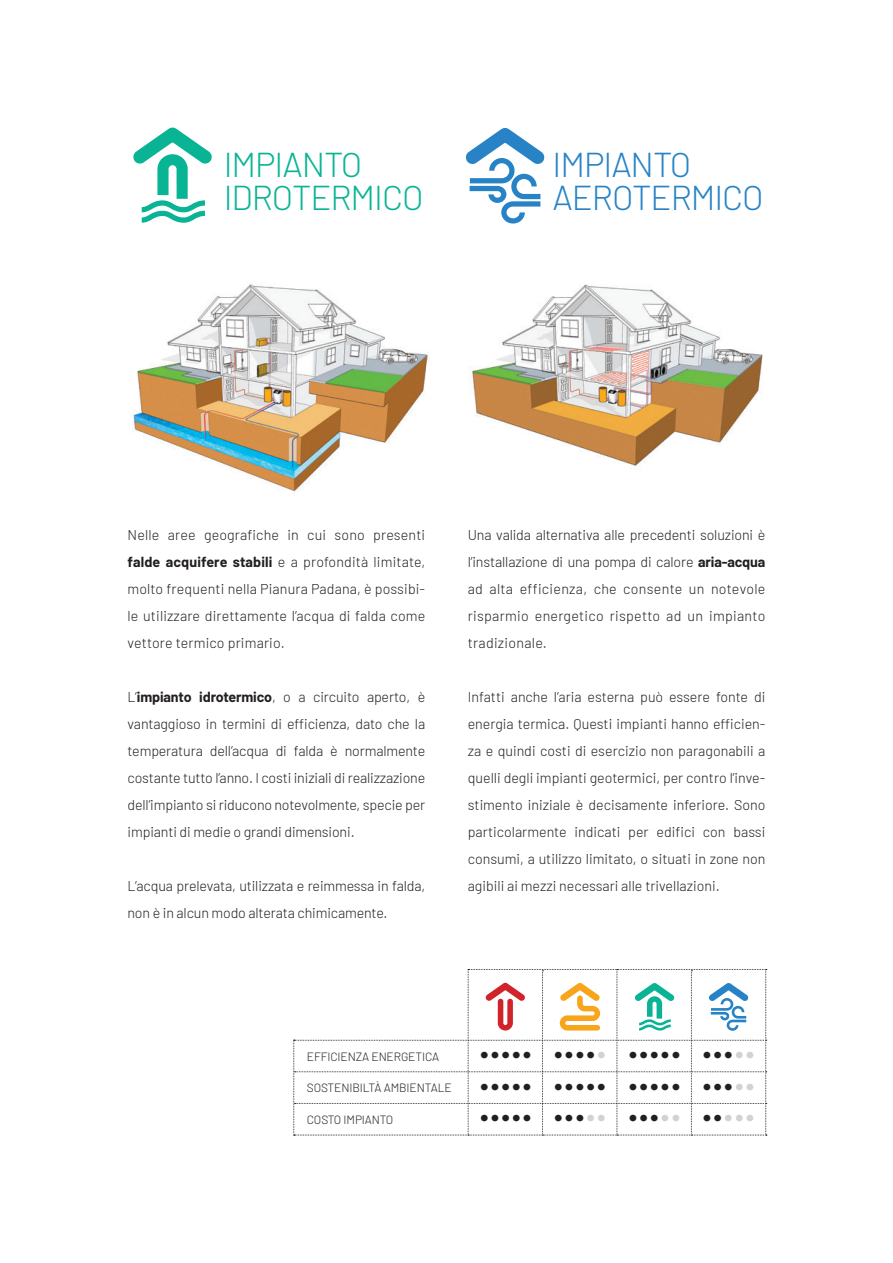
<style>
.page{position:relative;width:893px;height:1263px;background:#fff}
.page>*{position:absolute;margin:0;border:0;box-sizing:border-box;transform-origin:0 0}
.t1{font:300 34.5px "Barlow";letter-spacing:-.03em;color:#09b495}
.t2{font:300 34.5px/33px "Barlow";letter-spacing:-.03em;color:#2783c5}
.t3{font:300 30px "Barlow";color:#231f20}
.t4{font:300 30px "Barlow";color:#d1d2d4}
.t5{font:300 14.25px/27px "Barlow";letter-spacing:-.005em;color:#231f20;text-align:justify}
.t6{font:300 12px "Barlow";letter-spacing:-.01em;color:#231f20}
.s1{font-weight:700}
.s2{color:#d1d2d4}
.s3{color:#231f20}
</style>
<div class="page">
<img style="left:470px;top:284px;width:293px;height:182px">
<img style="left:133px;top:284px;width:295px;height:208px">
<svg style="left:133px;top:128px;width:79px;height:95px"></svg>
<svg style="left:465px;top:128px;width:79px;height:96px"></svg>
<svg style="left:293px;top:969px;width:474px;height:167px"></svg>
<p class="t1" style="left:224px;top:139px;width:140px">IMPIANTO</p>
<p class="t1" style="left:224px;top:172px;width:201px">IDROTERMICO</p>
<p class="t2" style="left:553px;top:145px;width:213px">IMPIANTO<br>AEROTERMICO</p>
<p class="t5" style="left:128px;top:520px;width:299px">Nelle aree geografiche in cui sono presenti <span class="s1">falde acquifere stabili</span> e a profondità limitate, molto frequenti nella Pianura Padana, è possibi&shy;le utilizzare direttamente l’acqua di falda come vettore termico primario.</p>
<p class="t5" style="left:128px;top:682px;width:299px">L’<span class="s1">impianto idrotermico</span>, o a circuito aperto, è vantaggioso in termini di efficienza, dato che la temperatura dell’acqua di falda è normalmente costante tutto l’anno. I costi iniziali di realizzazione dell’impianto si riducono notevolmente, specie per impianti di medie o grandi dimensioni.</p>
<p class="t5" style="left:128px;top:871px;width:299px">L’acqua prelevata, utilizzata e reimmessa in falda, non è in alcun modo alterata chimicamente.</p>
<p class="t5" style="left:468px;top:520px;width:299px">Una valida alternativa alle precedenti soluzioni è l’installazione di una pompa di calore <span class="s1">aria-acqua </span>ad alta efficienza, che consente un notevole risparmio energetico rispetto ad un impianto tradizionale.</p>
<p class="t5" style="left:468px;top:682px;width:299px">Infatti anche l’aria esterna può essere fonte di energia termica. Questi impianti hanno efficien&shy;za e quindi costi di esercizio non paragonabili a quelli degli impianti geotermici, per contro l’inve&shy;stimento iniziale è decisamente inferiore. Sono particolarmente indicati per edifici con bassi consumi, a utilizzo limitato, o situati in zone non agibili ai mezzi necessari alle trivellazioni.</p>
<p class="t6" style="left:307px;top:1047px;width:134px">EFFICIENZA ENERGETICA</p>
<p class="t6" style="left:307px;top:1079px;width:146px">SOSTENIBILTÀ AMBIENTALE</p>
<p class="t6" style="left:307px;top:1110px;width:88px">COSTO IMPIANTO</p>
<p class="t3" style="left:480px;top:1031px;width:54px">•••••</p>
<p class="t3" style="left:480px;top:1062px;width:54px">•••••</p>
<p class="t3" style="left:480px;top:1094px;width:54px">•••••</p>
<p class="t3" style="left:554px;top:1031px;width:54px">••••<span class="s2">•</span></p>
<p class="t3" style="left:554px;top:1062px;width:54px">•••••</p>
<p class="t3" style="left:554px;top:1094px;width:54px">•••<span class="s2">••</span></p>
<p class="t3" style="left:628px;top:1031px;width:54px">•••••</p>
<p class="t3" style="left:628px;top:1062px;width:54px">•••••</p>
<p class="t3" style="left:628px;top:1094px;width:54px">•••<span class="s2">••</span></p>
<p class="t3" style="left:703px;top:1031px;width:54px">•••<span class="s2">••</span></p>
<p class="t3" style="left:703px;top:1062px;width:54px">•••<span class="s2">••</span></p>
<p class="t4" style="left:703px;top:1094px;width:54px"><span class="s3">••</span>•••</p>
</div>
